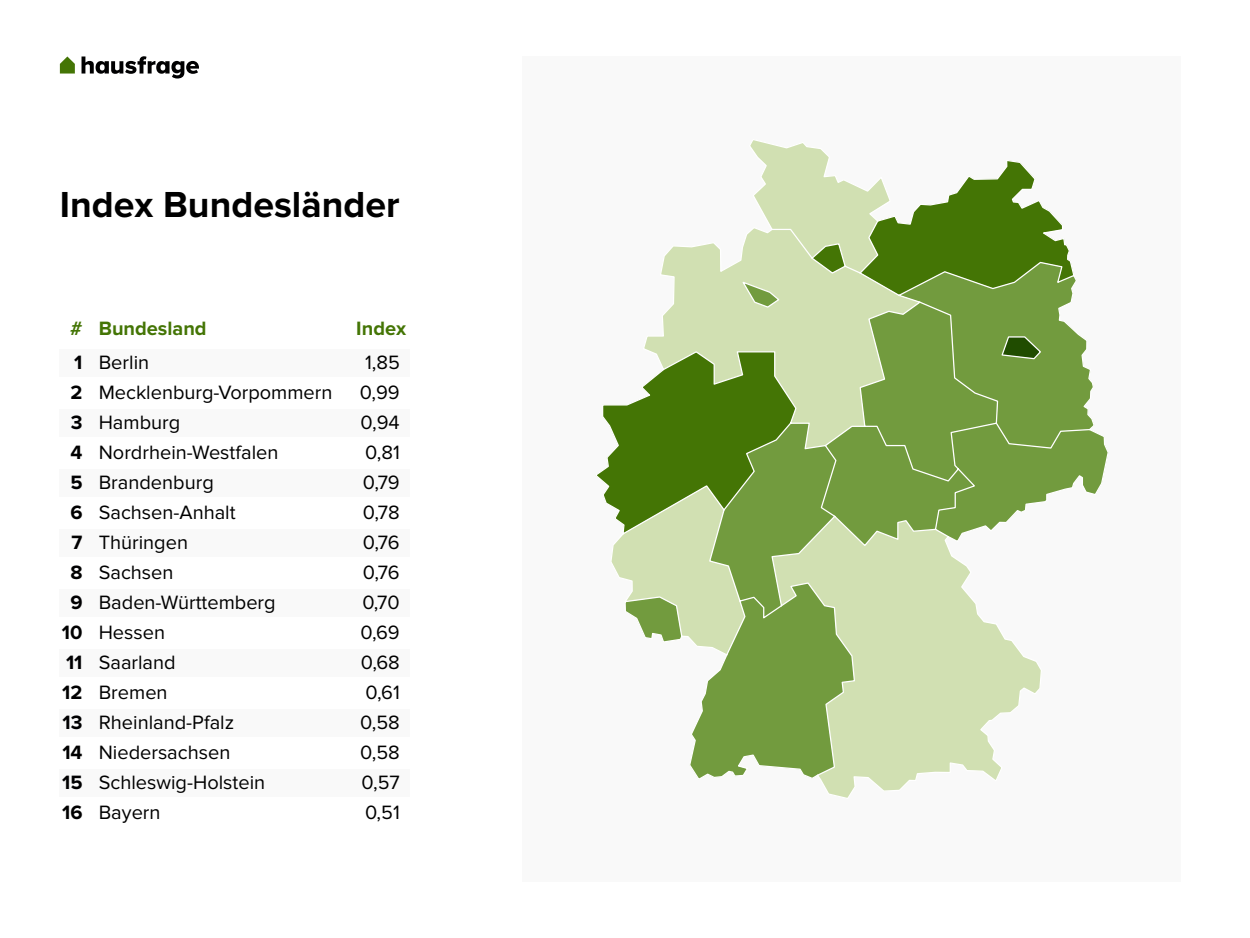
<style>
.page{position:relative;width:1250px;height:938px;background:#fff}
.page>*{position:absolute;margin:0;border:0;box-sizing:border-box;transform-origin:0 0}
.t1{font:700 37.5px "Proxima Nova";color:#000}
.t2{font:20px "Proxima Nova";color:#000}
.t3{font:700 20px "Proxima Nova";color:#000001}
.t4{font:700 20px "Proxima Nova";color:#447505}
</style>
<div class="page">
<div style="left:522px;top:56px;width:659px;height:825px;background:#f9f9f9"></div>
<svg style="left:597px;top:140px;width:511px;height:658px"></svg>
<svg style="left:60px;top:56px;width:15px;height:17px"></svg>
<svg style="left:82px;top:56px;width:117px;height:22px"></svg>
<div style="left:60px;top:349px;width:350px;height:27px;background:#f9f9f9"></div>
<div style="left:60px;top:589px;width:350px;height:27px;background:#f9f9f9"></div>
<div style="left:60px;top:469px;width:350px;height:27px;background:#f9f9f9"></div>
<div style="left:60px;top:709px;width:350px;height:27px;background:#f9f9f9"></div>
<div style="left:60px;top:409px;width:350px;height:27px;background:#f9f9f9"></div>
<div style="left:60px;top:649px;width:350px;height:27px;background:#f9f9f9"></div>
<div style="left:60px;top:529px;width:350px;height:27px;background:#f9f9f9"></div>
<div style="left:60px;top:769px;width:350px;height:27px;background:#f9f9f9"></div>
<p class="t1" style="left:60px;top:183px;width:341px">Index Bundesländer</p>
<p class="t4" style="left:70px;top:316px;width:14px">#</p>
<p class="t4" style="left:99px;top:316px;width:109px">Bundesland</p>
<p class="t4" style="left:356px;top:316px;width:51px">Index</p>
<p class="t3" style="left:74px;top:350px;width:10px">1</p>
<p class="t3" style="left:71px;top:380px;width:13px">2</p>
<p class="t3" style="left:71px;top:410px;width:13px">3</p>
<p class="t3" style="left:71px;top:440px;width:13px">4</p>
<p class="t3" style="left:70px;top:470px;width:14px">5</p>
<p class="t3" style="left:70px;top:500px;width:14px">6</p>
<p class="t3" style="left:72px;top:530px;width:12px">7</p>
<p class="t3" style="left:70px;top:560px;width:14px">8</p>
<p class="t3" style="left:70px;top:590px;width:14px">9</p>
<p class="t3" style="left:62px;top:620px;width:22px">10</p>
<p class="t3" style="left:66px;top:650px;width:18px">11</p>
<p class="t3" style="left:62px;top:680px;width:22px">12</p>
<p class="t3" style="left:63px;top:710px;width:21px">13</p>
<p class="t3" style="left:62px;top:740px;width:22px">14</p>
<p class="t3" style="left:62px;top:770px;width:22px">15</p>
<p class="t3" style="left:62px;top:800px;width:22px">16</p>
<p class="t2" style="left:99px;top:350px;width:52px">Berlin</p>
<p class="t2" style="left:99px;top:380px;width:235px">Mecklenburg-Vorpommern</p>
<p class="t2" style="left:99px;top:410px;width:83px">Hamburg</p>
<p class="t2" style="left:99px;top:440px;width:181px">Nordrhein-Westfalen</p>
<p class="t2" style="left:99px;top:470px;width:117px">Brandenburg</p>
<p class="t2" style="left:99px;top:500px;width:138px">Sachsen-Anhalt</p>
<p class="t2" style="left:99px;top:530px;width:91px">Thüringen</p>
<p class="t2" style="left:99px;top:560px;width:76px">Sachsen</p>
<p class="t2" style="left:99px;top:590px;width:178px">Baden-Württemberg</p>
<p class="t2" style="left:99px;top:620px;width:68px">Hessen</p>
<p class="t2" style="left:99px;top:650px;width:78px">Saarland</p>
<p class="t2" style="left:99px;top:680px;width:70px">Bremen</p>
<p class="t2" style="left:99px;top:710px;width:137px">Rheinland-Pfalz</p>
<p class="t2" style="left:99px;top:740px;width:133px">Niedersachsen</p>
<p class="t2" style="left:99px;top:770px;width:168px">Schleswig-Holstein</p>
<p class="t2" style="left:99px;top:800px;width:63px">Bayern</p>
<p class="t2" style="left:365px;top:350px;width:36px">1,85</p>
<p class="t2" style="left:360px;top:380px;width:41px">0,99</p>
<p class="t2" style="left:361px;top:410px;width:41px">0,94</p>
<p class="t2" style="left:365px;top:440px;width:36px">0,81</p>
<p class="t2" style="left:363px;top:470px;width:39px">0,79</p>
<p class="t2" style="left:363px;top:500px;width:38px">0,78</p>
<p class="t2" style="left:363px;top:530px;width:39px">0,76</p>
<p class="t2" style="left:363px;top:560px;width:39px">0,76</p>
<p class="t2" style="left:362px;top:590px;width:39px">0,70</p>
<p class="t2" style="left:361px;top:620px;width:41px">0,69</p>
<p class="t2" style="left:361px;top:650px;width:41px">0,68</p>
<p class="t2" style="left:366px;top:680px;width:36px">0,61</p>
<p class="t2" style="left:360px;top:710px;width:41px">0,58</p>
<p class="t2" style="left:360px;top:740px;width:41px">0,58</p>
<p class="t2" style="left:361px;top:770px;width:40px">0,57</p>
<p class="t2" style="left:365px;top:800px;width:36px">0,51</p>
</div>
